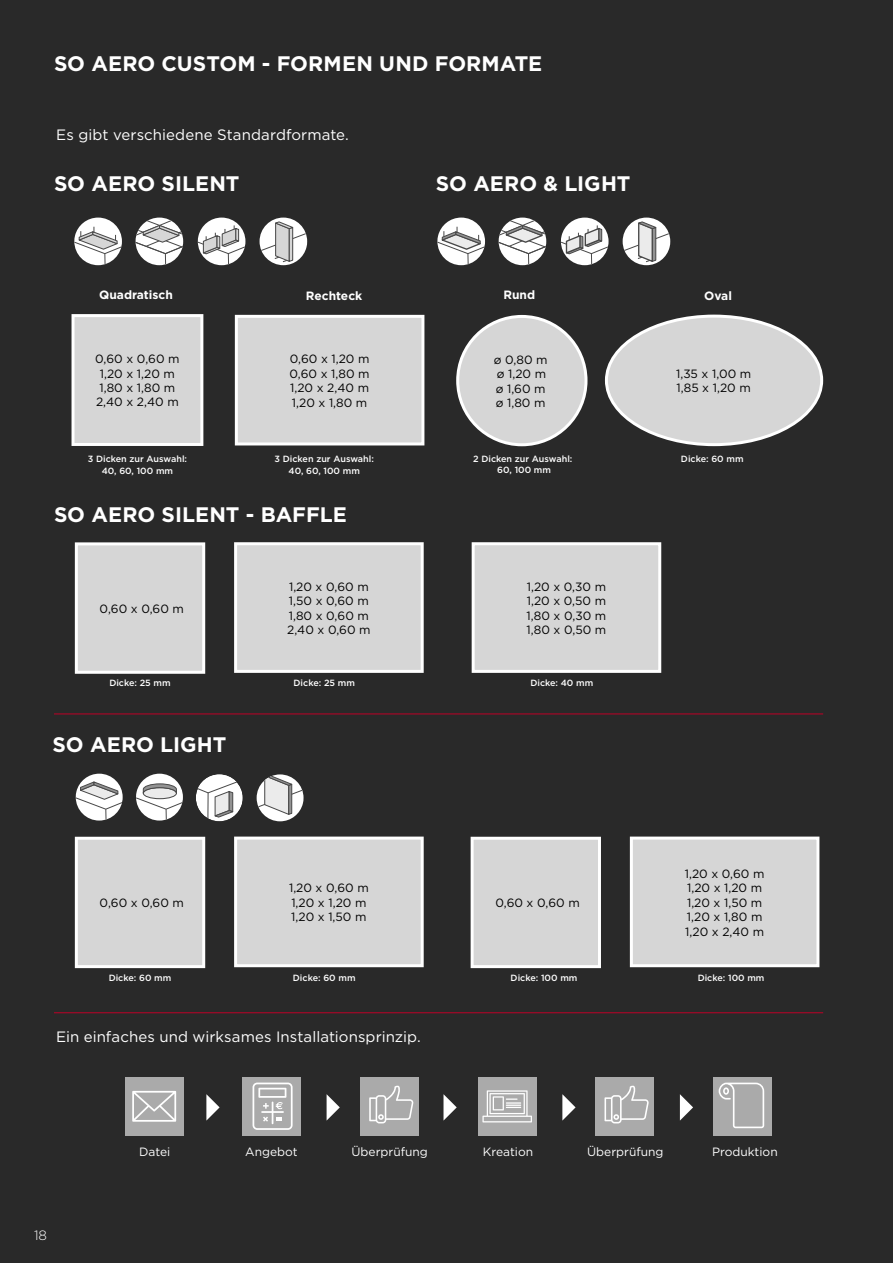
<style>
.page{position:relative;width:893px;height:1263px;background:#292929}
.page>*{position:absolute;margin:0;border:0;box-sizing:border-box;transform-origin:0 0}
.t1{font:700 21px "Gotham";color:#fff}
.t2{font:15px "Gotham";letter-spacing:.005em;color:#fff}
.t3{font:300 13.5px "Gotham";color:#fff}
.t4{font:12px/14.4px "Gotham";color:#000}
.t5{font:12px "Gotham";color:#fff}
.t6{font:700 12px "Gotham";color:#fff}
.t7{font:500 9px/12px "Gotham";color:#fff;text-align:center}
</style>
<div class="page">
<hr style="left:54px;top:713px;width:769px;height:1px;background:#be0027">
<svg style="left:74px;top:218px;width:48px;height:47px"></svg>
<svg style="left:197px;top:218px;width:49px;height:47px"></svg>
<svg style="left:136px;top:218px;width:47px;height:47px"></svg>
<svg style="left:260px;top:218px;width:47px;height:47px"></svg>
<div style="left:606px;top:316px;width:216px;height:129px;background:#d6d6d6;border-radius:50%"></div>
<div style="left:605px;top:315px;width:218px;height:131px;border:3px solid #fff;border-radius:50%"></div>
<div style="left:458px;top:316px;width:128px;height:129px;background:#d6d6d6;border-radius:50%"></div>
<div style="left:456px;top:315px;width:131px;height:131px;border:3px solid #fff;border-radius:50%"></div>
<div style="left:236px;top:316px;width:187px;height:128px;background:#d6d6d6"></div>
<div style="left:235px;top:315px;width:189px;height:130px;border:3px solid #fff"></div>
<div style="left:236px;top:544px;width:186px;height:127px;background:#d6d6d6"></div>
<div style="left:234px;top:542px;width:190px;height:131px;border:3px solid #fff"></div>
<div style="left:236px;top:838px;width:186px;height:128px;background:#d6d6d6"></div>
<div style="left:234px;top:836px;width:190px;height:131px;border:3px solid #fff"></div>
<div style="left:631px;top:838px;width:187px;height:128px;background:#d6d6d6"></div>
<div style="left:630px;top:836px;width:189px;height:131px;border:3px solid #fff"></div>
<div style="left:473px;top:544px;width:187px;height:127px;background:#d6d6d6"></div>
<div style="left:472px;top:542px;width:189px;height:131px;border:3px solid #fff"></div>
<div style="left:73px;top:316px;width:129px;height:128px;background:#d6d6d6"></div>
<div style="left:72px;top:314px;width:131px;height:132px;border:3px solid #fff"></div>
<div style="left:76px;top:544px;width:128px;height:128px;background:#d6d6d6"></div>
<div style="left:75px;top:542px;width:130px;height:132px;border:3px solid #fff"></div>
<div style="left:76px;top:838px;width:128px;height:129px;background:#d6d6d6"></div>
<div style="left:75px;top:837px;width:130px;height:131px;border:3px solid #fff"></div>
<div style="left:472px;top:838px;width:127px;height:129px;background:#d6d6d6"></div>
<div style="left:471px;top:837px;width:130px;height:131px;border:3px solid #fff"></div>
<svg style="left:437px;top:218px;width:48px;height:47px"></svg>
<svg style="left:560px;top:218px;width:49px;height:47px"></svg>
<svg style="left:499px;top:218px;width:47px;height:47px"></svg>
<svg style="left:623px;top:218px;width:47px;height:47px"></svg>
<svg style="left:75px;top:774px;width:48px;height:46px"></svg>
<svg style="left:136px;top:774px;width:47px;height:46px"></svg>
<svg style="left:257px;top:774px;width:47px;height:47px"></svg>
<svg style="left:196px;top:774px;width:47px;height:47px"></svg>
<div style="left:125px;top:1077px;width:59px;height:59px;background:#aaa"></div>
<div style="left:242px;top:1077px;width:59px;height:59px;background:#aaa"></div>
<div style="left:360px;top:1077px;width:59px;height:59px;background:#aaa"></div>
<div style="left:478px;top:1077px;width:59px;height:59px;background:#aaa"></div>
<div style="left:713px;top:1077px;width:59px;height:59px;background:#aaa"></div>
<svg style="left:369px;top:1085px;width:44px;height:38px"></svg>
<div style="left:595px;top:1077px;width:59px;height:59px;background:#aaa"></div>
<svg style="left:604px;top:1085px;width:45px;height:38px"></svg>
<svg style="left:132px;top:1091px;width:44px;height:31px"></svg>
<svg style="left:482px;top:1090px;width:50px;height:32px"></svg>
<svg style="left:719px;top:1082px;width:45px;height:46px"></svg>
<svg style="left:253px;top:1082px;width:40px;height:48px"></svg>
<svg style="left:206px;top:1094px;width:14px;height:26px"></svg>
<svg style="left:327px;top:1094px;width:13px;height:26px"></svg>
<svg style="left:443px;top:1094px;width:14px;height:26px"></svg>
<svg style="left:562px;top:1094px;width:14px;height:26px"></svg>
<svg style="left:680px;top:1094px;width:13px;height:26px"></svg>
<hr style="left:54px;top:1012px;width:769px;height:1px;background:#be0027">
<h1 class="t1" style="left:54px;top:49px;width:490px">SO AERO CUSTOM - FORMEN UND FORMATE</h1>
<p class="t2" style="left:56px;top:125px;width:294px">Es gibt verschiedene Standardformate.</p>
<h1 class="t1" style="left:54px;top:170px;width:187px">SO AERO SILENT</h1>
<h1 class="t1" style="left:436px;top:170px;width:196px">SO AERO &amp; LIGHT</h1>
<p class="t6" style="left:99px;top:286px;width:75px">Quadratisch</p>
<p class="t4" style="left:95px;top:351px;width:86px;text-align:center">0,60 x 0,60 m<br>1,20 x 1,20 m<br>1,80 x 1,80 m<br>2,40 x 2,40 m</p>
<p class="t6" style="left:306px;top:288px;width:58px">Rechteck</p>
<p class="t6" style="left:503px;top:287px;width:33px">Rund</p>
<p class="t6" style="left:704px;top:288px;width:29px">Oval</p>
<p class="t4" style="left:290px;top:352px;width:82px;text-align:justify">0,60 x 1,20 m 0,60 x 1,80 m 1,20 x 2,40 m 1,20 x 1,80 m</p>
<p class="t4" style="left:494px;top:352px;width:55px">ø 0,80 m ø 1,20 m ø 1,60 m ø 1,80 m</p>
<p class="t4" style="left:676px;top:366px;width:77px">1,35 x 1,00 m<br>1,85 x 1,20 m</p>
<p class="t7" style="left:88px;top:453px;width:101px">3 Dicken zur Auswahl:<br>40, 60, 100 mm</p>
<p class="t7" style="left:275px;top:453px;width:101px">3 Dicken zur Auswahl:<br>40, 60, 100 mm</p>
<p class="t7" style="left:473px;top:453px;width:101px;line-height:10.8px">2 Dicken zur Auswahl:<br>60, 100 mm</p>
<p class="t7" style="left:681px;top:453px;width:64px">Dicke: 60 mm</p>
<h1 class="t1" style="left:54px;top:500px;width:294px">SO AERO SILENT - BAFFLE</h1>
<p class="t4" style="left:100px;top:601px;width:86px">0,60 x 0,60 m</p>
<p class="t7" style="left:109px;top:677px;width:63px">Dicke: 25 mm</p>
<h1 class="t1" style="left:53px;top:731px;width:175px">SO AERO LIGHT</h1>
<p class="t4" style="left:287px;top:579px;width:85px">1,20 x 0,60 m<br>1,50 x 0,60 m<br>1,80 x 0,60 m<br>2,40 x 0,60 m</p>
<p class="t7" style="left:294px;top:677px;width:63px">Dicke: 25 mm</p>
<p class="t4" style="left:527px;top:579px;width:81px;text-align:justify">1,20 x 0,30 m 1,20 x 0,50 m 1,80 x 0,30 m 1,80 x 0,50 m</p>
<p class="t7" style="left:530px;top:677px;width:64px">Dicke: 40 mm</p>
<p class="t4" style="left:289px;top:880px;width:81px">1,20 x 0,60 m<br>1,20 x 1,20 m<br>1,20 x 1,50 m</p>
<p class="t4" style="left:100px;top:895px;width:86px">0,60 x 0,60 m</p>
<p class="t4" style="left:495px;top:895px;width:86px">0,60 x 0,60 m</p>
<p class="t4" style="left:685px;top:866px;width:81px">1,20 x 0,60 m<br>1,20 x 1,20 m<br>1,20 x 1,50 m<br>1,20 x 1,80 m<br>1,20 x 2,40 m</p>
<p class="t7" style="left:109px;top:971px;width:64px">Dicke: 60 mm</p>
<p class="t7" style="left:293px;top:971px;width:64px">Dicke: 60 mm</p>
<p class="t2" style="left:56px;top:1027px;width:366px">Ein einfaches und wirksames Installationsprinzip.</p>
<p class="t7" style="left:511px;top:971px;width:68px">Dicke: 100 mm</p>
<p class="t7" style="left:698px;top:971px;width:68px">Dicke: 100 mm</p>
<p class="t3" style="left:34px;top:1226px;width:15px">18</p>
<p class="t5" style="left:139px;top:1144px;width:33px">Datei</p>
<p class="t5" style="left:245px;top:1144px;width:54px">Angebot</p>
<p class="t5" style="left:352px;top:1144px;width:78px">Überprüfung</p>
<p class="t5" style="left:483px;top:1144px;width:52px">Kreation</p>
<p class="t5" style="left:587px;top:1144px;width:78px">Überprüfung</p>
<p class="t5" style="left:712px;top:1144px;width:67px">Produktion</p>
</div>
